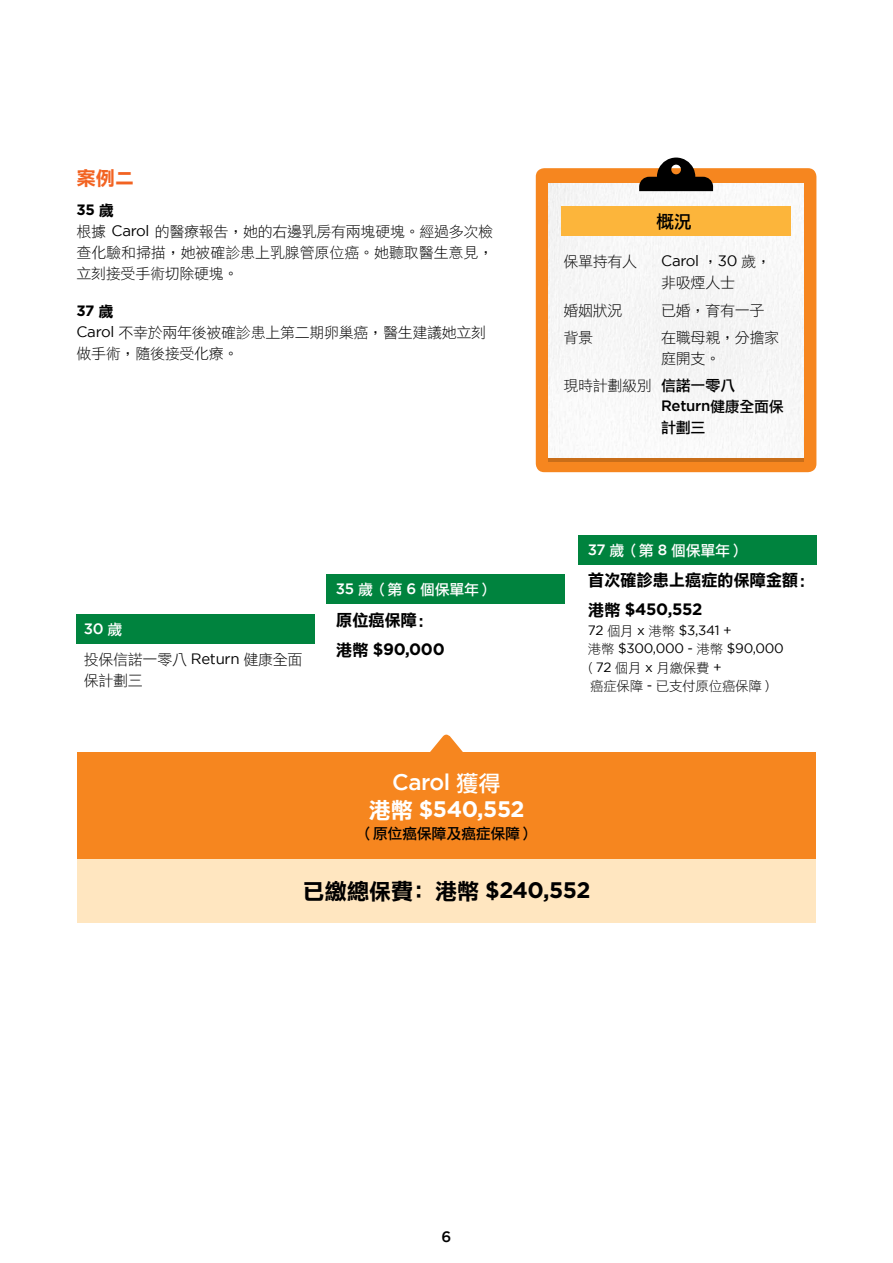
<style>
.page{position:relative;width:893px;height:1263px;background:#fff}
.page>*{position:absolute;margin:0;border:0;box-sizing:border-box;transform-origin:0 0}
.t1{font:700 22.5px/27px "Gotham";letter-spacing:-.02em;color:#fff;text-align:center}
.t2{font:22.5px "DF Li Hei Bd WIN BF";letter-spacing:-.02em;color:#000}
.t3{font:19.5px "DF Li Hei Bd WIN BF";color:#f26322}
.t4{font:18px "DF Li Hei Md WIN BF";color:#000}
.t5{font:16.5px "DF Li Hei Bd WIN BF";letter-spacing:-.02em;color:#000}
.t6{font:700 16.5px "Gotham";letter-spacing:-.02em;color:#000}
.t7{font:15px/21px "DF Li Hei Lt WIN BF";letter-spacing:-.02em;color:#000}
.t8{font:15px "DF Li Hei Md WIN BF";letter-spacing:-.02em;color:#fff}
.t9{font:15px "DF Li Hei Md WIN BF";letter-spacing:-.02em;color:#000}
.t10{font:500 15px "Gotham";letter-spacing:-.02em;color:#000}
.t11{font:15px "Gotham";letter-spacing:-.02em;color:#000}
.t12{font:700 15px "Gotham";color:#000}
.t13{font:500 15px "Gotham";color:#fff}
.t14{font:13.5px/18px "Gotham";letter-spacing:-.02em;color:#000}
.t15{font:13.5px/18px "DF Li Hei Lt WIN BF";letter-spacing:-.02em;color:#000}
.s1{font-family:"DF Li Hei Bd WIN BF";font-weight:400}
.s2{font-family:"Gotham"}
.s3{font-family:"DF Li Hei Md WIN BF";font-weight:400}
.s4{font-family:"Gotham";font-weight:500}
.s5{font-family:"DF Li Hei Lt WIN BF"}
.s6{font-family:"DF Li Hei Md WIN BF"}
.s7{font-weight:500}
.s8{font-family:"Gotham";font-weight:700}
</style>
<div class="page">
<div style="left:77px;top:614px;width:238px;height:29px;background:#00833e"></div>
<div style="left:326px;top:574px;width:238px;height:30px;background:#00833e"></div>
<div style="left:578px;top:535px;width:238px;height:29px;background:#00833e"></div>
<div style="left:77px;top:753px;width:739px;height:106px;background:#f6861f"></div>
<div style="left:77px;top:859px;width:739px;height:64px;background:#ffe6c0"></div>
<svg style="left:427px;top:734px;width:39px;height:19px"></svg>
<div style="left:536px;top:168px;width:280px;height:304px;background:#f6861f;border-radius:9px"></div>
<svg style="left:639px;top:158px;width:74px;height:25px"></svg>
<div style="left:549px;top:183px;width:255px;height:275px;background:#f7f7f7"></div>
<div style="left:561px;top:206px;width:230px;height:30px;background:#fcb53b"></div>
<h2 class="t3" style="left:77px;top:168px;width:59px">案例二</h2>
<p class="t12" style="left:77px;top:199px;width:39px">35 <span class="s1">歲</span></p>
<p class="t7" style="left:77px;top:221px;width:418px;text-align:justify">根據 <span class="s2">Carol</span> 的醫療報告，她的右邊乳房有兩塊硬塊。經過多次檢查化驗和掃描，她被確診患上乳腺管原位癌。她聽取醫生意見，立刻接受手術切除硬塊。</p>
<p class="t12" style="left:77px;top:300px;width:38px">37 <span class="s1">歲</span></p>
<p class="t7" style="left:77px;top:322px;width:411px"><span class="s2">Carol</span> 不幸於兩年後被確診患上第二期卵巢癌，醫生建議她立刻做手術，隨後接受化療。</p>
<p class="t13" style="left:84px;top:620px;width:40px">30 <span class="s3">歲</span></p>
<p class="t7" style="left:84px;top:649px;width:220px">投保信諾一零八 <span class="s2">Return</span> 健康全面保計劃三</p>
<p class="t8" style="left:336px;top:582px;width:159px"><span class="s4">35</span> 歲（第 <span class="s4">6</span> 個保單年）</p>
<p class="t5" style="left:336px;top:612px;width:99px">原位癌保障﹕</p>
<p class="t6" style="left:336px;top:638px;width:110px"><span class="s1">港幣</span> $90,000</p>
<p class="t4" style="left:656px;top:213px;width:37px">概況</p>
<p class="t7" style="left:563px;top:251px;width:75px">保單持有人</p>
<p class="t11" style="left:661px;top:253px;width:111px">Carol <span class="s5">，</span>30 <span class="s5">歲，</span></p>
<p class="t7" style="left:661px;top:272px;width:75px">非吸煙人士</p>
<p class="t7" style="left:563px;top:300px;width:61px">婚姻狀況</p>
<p class="t7" style="left:661px;top:300px;width:105px">已婚，育有一子</p>
<p class="t7" style="left:563px;top:327px;width:31px">背景</p>
<p class="t7" style="left:661px;top:327px;width:119px">在職母親，分擔家庭開支。</p>
<p class="t7" style="left:563px;top:375px;width:173px">現時計劃級別 <span class="s6">信諾一零八</span></p>
<p class="t10" style="left:661px;top:398px;width:124px">Return<span class="s3">健康全面保</span></p>
<p class="t9" style="left:661px;top:420px;width:46px">計劃三</p>
<p class="t8" style="left:588px;top:543px;width:159px"><span class="s4">37</span> 歲（第 <span class="s4">8</span> 個保單年）</p>
<p class="t5" style="left:588px;top:572px;width:228px">首次確診患上癌症的保障金額﹕</p>
<p class="t6" style="left:588px;top:598px;width:116px"><span class="s1">港幣</span> $450,552</p>
<p class="t14" style="left:588px;top:621px;width:198px">72 <span class="s5">個月</span> x <span class="s5">港幣</span> $3,341 +<br><span class="s5">港幣</span> $300,000 - <span class="s5">港幣</span> $90,000</p>
<p class="t15" style="left:590px;top:659px;width:187px;text-indent:-8px">（<span class="s2">72</span> 個月 <span class="s2">x</span> 月繳保費 <span class="s2">+<br></span>癌症保障 <span class="s2">-</span> 已支付原位癌保障）</p>
<h1 class="t1" style="left:368px;top:768px;width:158px"><span class="s7">Carol</span> <span class="s3">獲得<br></span><span class="s1">港幣</span> $540,552</h1>
<p class="t9" style="left:358px;top:826px;width:178px">（原位癌保障及癌症保障）</p>
<h1 class="t2" style="left:303px;top:880px;width:289px">已繳總保費﹕港幣 <span class="s8">$240,552</span></h1>
<p class="t10" style="left:442px;top:1228px;width:11px">6</p>
</div>
